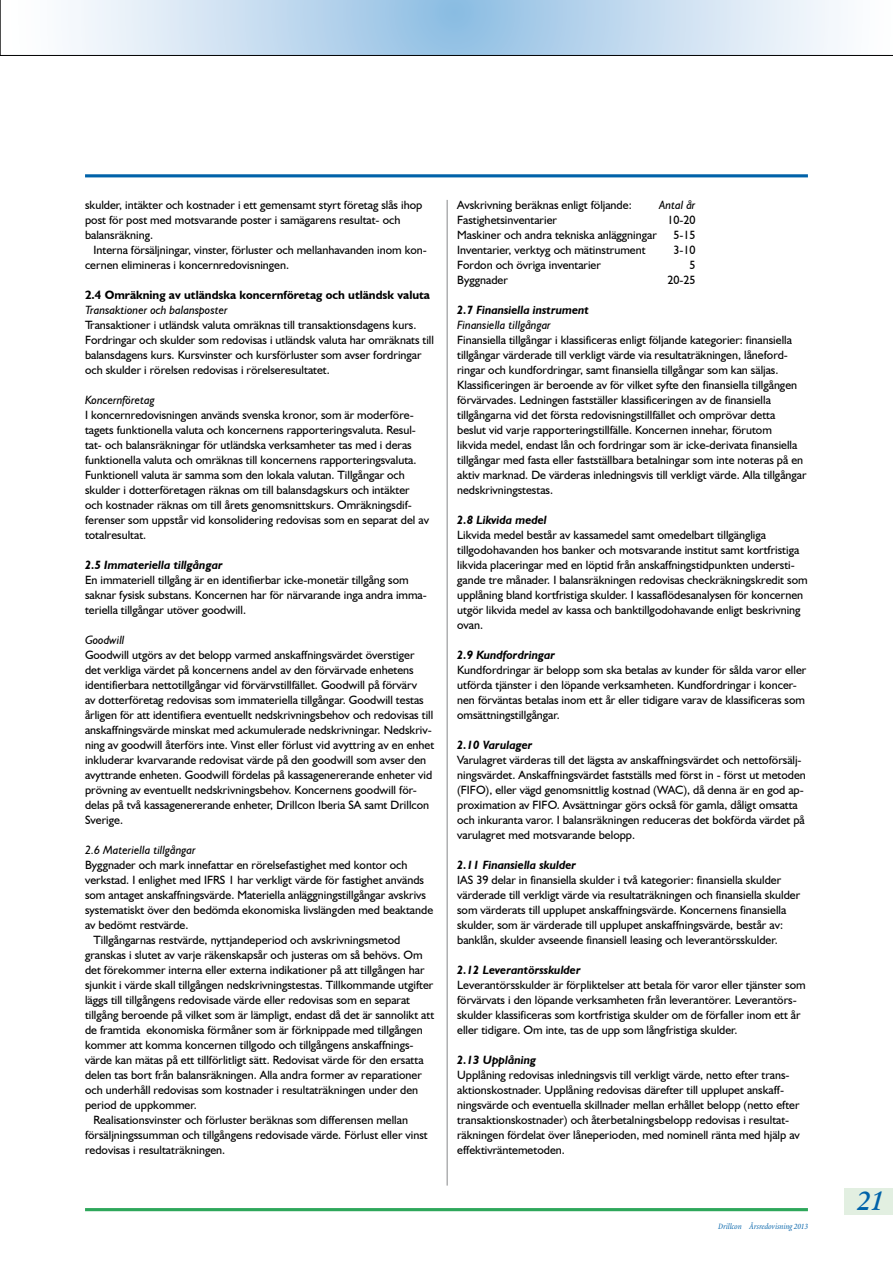
<style>
.page{position:relative;width:893px;height:1263px;background:#fff}
.page>*{position:absolute;margin:0;border:0;box-sizing:border-box;transform-origin:0 0}
.t1{font:italic 700 27px "Original Garamond BT";color:#0062a9}
.t2{font:12px/15px "Humanist 521 BT";color:#000}
.t3{font:italic 700 12px "Humanist 521 BT";color:#000}
.t4{font:italic 12px "Humanist 521 BT";color:#000}
.t5{font:700 12px "Humanist 521 BT";color:#000}
.t6{font:italic condensed 8.25px "Minion";letter-spacing:-.005em;color:#0062a9}
</style>
<div class="page">
<svg style="left:0;top:0;width:893px;height:56px"></svg>
<div style="left:844px;top:1188px;width:49px;height:26px;background:#e2efe1"></div>
<hr style="left:85px;top:174px;width:723px;height:3px;background:#0062a9">
<hr style="left:85px;top:1208px;width:723px;height:3px;background:#2ea75b">
<hr style="left:447px;top:200px;width:1px;height:985px;background:#87888a">
<p class="t2" style="left:85px;top:197px;width:339px">skulder, intäkter och kostnader i ett gemensamt styrt företag slås ihop post för post med motsvarande poster i samägarens resultat- och balansräkning.</p>
<p class="t2" style="left:85px;top:242px;width:343px;text-indent:8px">Interna försäljningar, vinster, förluster och mellanhavanden inom kon&shy;cernen elimineras i koncernredovisningen.</p>
<p class="t5" style="left:85px;top:287px;width:347px">2.4 Omräkning av utländska koncernföretag och utländsk valuta</p>
<p class="t4" style="left:85px;top:303px;width:144px">Transaktioner och balansposter</p>
<p class="t2" style="left:85px;top:317px;width:350px">Transaktioner i utländsk valuta omräknas till transaktionsdagens kurs.<br>Fordringar och skulder som redovisas i utländsk valuta har omräknats till balansdagens kurs. Kursvinster och kursförluster som avser fordringar och skulder i rörelsen redovisas i rörelseresultatet.</p>
<p class="t4" style="left:85px;top:393px;width:71px">Koncernföretag</p>
<p class="t2" style="left:85px;top:407px;width:345px">I koncernredovisningen används svenska kronor, som är moderföre&shy;tagets funktionella valuta och koncernens rapporteringsvaluta. Resul&shy;tat- och balansräkningar för utländska verksamheter tas med i deras funktionella valuta och omräknas till koncernens rapporteringsvaluta.<br>Funktionell valuta är samma som den lokala valutan. Tillgångar och skulder i dotterföretagen räknas om till balansdagskurs och intäkter och kostnader räknas om till årets genomsnittskurs. Omräkningsdif&shy;ferenser som uppstår vid konsolidering redovisas som en separat del av totalresultat.</p>
<p class="t3" style="left:85px;top:557px;width:139px">2.5 Immateriella tillgångar</p>
<p class="t2" style="left:85px;top:572px;width:343px">En immateriell tillgång är en identifierbar icke-monetär tillgång som saknar fysisk substans. Koncernen har för närvarande inga andra imma&shy;teriella tillgångar utöver goodwill.</p>
<p class="t4" style="left:85px;top:633px;width:41px">Goodwill</p>
<p class="t2" style="left:85px;top:647px;width:351px">Goodwill utgörs av det belopp varmed anskaffningsvärdet överstiger<br>det verkliga värdet på koncernens andel av den förvärvade enhetens identifierbara nettotillgångar vid förvärvstillfället. Goodwill på förvärv<br>av dotterföretag redovisas som immateriella tillgångar. Goodwill testas årligen för att identifiera eventuellt nedskrivningsbehov och redovisas till anskaffningsvärde minskat med ackumulerade nedskrivningar. Nedskriv&shy;ning av goodwill återförs inte. Vinst eller förlust vid avyttring av en enhet inkluderar kvarvarande redovisat värde på den goodwill som avser den avyttrande enheten. Goodwill fördelas på kassagenererande enheter vid prövning av eventuellt nedskrivningsbehov. Koncernens goodwill för&shy;delas på två kassagenererande enheter, Drillcon Iberia SA samt Drillcon Sverige.</p>
<p class="t4" style="left:85px;top:843px;width:112px">2.6 Materiella tillgångar</p>
<p class="t2" style="left:85px;top:857px;width:324px">Byggnader och mark innefattar en rörelsefastighet med kontor och</p>
<p class="t2" style="left:85px;top:872px;width:340px">verkstad. I enlighet med IFRS 1 har verkligt värde för fastighet används</p>
<p class="t2" style="left:85px;top:887px;width:342px">som antaget anskaffningsvärde. Materiella anläggningstillgångar avskrivs</p>
<p class="t2" style="left:85px;top:902px;width:350px">systematiskt över den bedömda ekonomiska livslängden med beaktande</p>
<p class="t2" style="left:85px;top:917px;width:105px">av bedömt restvärde.</p>
<p class="t2" style="left:94px;top:932px;width:308px">Tillgångarnas restvärde, nyttjandeperiod och avskrivningsmetod</p>
<p class="t2" style="left:85px;top:947px;width:339px">granskas i slutet av varje räkenskapsår och justeras om så behövs. Om</p>
<p class="t2" style="left:85px;top:962px;width:341px">det förekommer interna eller externa indikationer på att tillgången har</p>
<p class="t2" style="left:85px;top:977px;width:350px">sjunkit i värde skall tillgången nedskrivningstestas. Tillkommande utgifter</p>
<p class="t2" style="left:85px;top:992px;width:327px">läggs till tillgångens redovisade värde eller redovisas som en separat</p>
<p class="t2" style="left:85px;top:1007px;width:351px">tillgång beroende på vilket som är lämpligt, endast då det är sannolikt att</p>
<p class="t2" style="left:85px;top:1022px;width:339px">de framtida ekonomiska förmåner som är förknippade med tillgången</p>
<p class="t2" style="left:85px;top:1037px;width:330px">kommer att komma koncernen tillgodo och tillgångens anskaffnings-</p>
<p class="t2" style="left:85px;top:1052px;width:340px">värde kan mätas på ett tillförlitligt sätt. Redovisat värde för den ersatta</p>
<p class="t2" style="left:85px;top:1067px;width:338px">delen tas bort från balansräkningen. Alla andra former av reparationer</p>
<p class="t2" style="left:85px;top:1082px;width:335px">och underhåll redovisas som kostnader i resultaträkningen under den</p>
<p class="t2" style="left:85px;top:1097px;width:113px">period de uppkommer.</p>
<p class="t2" style="left:94px;top:1112px;width:316px">Realisationsvinster och förluster beräknas som differensen mellan</p>
<p class="t2" style="left:85px;top:1127px;width:344px">försäljningssumman och tillgångens redovisade värde. Förlust eller vinst</p>
<p class="t2" style="left:85px;top:1142px;width:142px">redovisas i resultaträkningen.</p>
<p class="t2" style="left:457px;top:197px;width:176px">Avskrivning beräknas enligt följande:</p>
<p class="t4" style="left:659px;top:198px;width:38px">Antal år</p>
<p class="t2" style="left:457px;top:212px;width:101px">Fastighetsinventarier</p>
<p class="t2" style="left:667px;top:212px;width:30px">10-20</p>
<p class="t2" style="left:457px;top:227px;width:201px">Maskiner och andra tekniska anläggningar</p>
<p class="t2" style="left:673px;top:227px;width:24px">5-15</p>
<p class="t2" style="left:457px;top:242px;width:190px">Inventarier, verktyg och mätinstrument</p>
<p class="t2" style="left:673px;top:242px;width:24px">3-10</p>
<p class="t2" style="left:457px;top:257px;width:145px">Fordon och övriga inventarier</p>
<p class="t2" style="left:690px;top:257px;width:8px">5</p>
<p class="t2" style="left:457px;top:272px;width:52px">Byggnader</p>
<p class="t2" style="left:667px;top:272px;width:30px">20-25</p>
<p class="t3" style="left:457px;top:302px;width:133px">2.7 Finansiella instrument</p>
<p class="t4" style="left:457px;top:318px;width:95px">Finansiella tillgångar</p>
<p class="t2" style="left:457px;top:332px;width:351px">Finansiella tillgångar i klassificeras enligt följande kategorier: finansiella tillgångar värderade till verkligt värde via resultaträkningen, låneford&shy;ringar och kundfordringar, samt finansiella tillgångar som kan säljas.<br>Klassificeringen är beroende av för vilket syfte den finansiella tillgången förvärvades. Ledningen fastställer klassificeringen av de finansiella tillgångarna vid det första redovisningstillfället och omprövar detta beslut vid varje rapporteringstillfälle. Koncernen innehar, förutom<br>likvida medel, endast lån och fordringar som är icke-derivata finansiella tillgångar med fasta eller fastställbara betalningar som inte noteras på en aktiv marknad. De värderas inledningsvis till verkligt värde. Alla tillgångar nedskrivningstestas.</p>
<p class="t3" style="left:457px;top:512px;width:91px">2.8 Likvida medel</p>
<p class="t2" style="left:457px;top:527px;width:352px">Likvida medel består av kassamedel samt omedelbart tillgängliga tillgodohavanden hos banker och motsvarande institut samt kortfristiga likvida placeringar med en löptid från anskaffningstidpunkten understi&shy;gande tre månader. I balansräkningen redovisas checkräkningskredit som upplåning bland kortfristiga skulder. I kassaflödesanalysen för koncernen utgör likvida medel av kassa och banktillgodohavande enligt beskrivning ovan.</p>
<p class="t3" style="left:457px;top:647px;width:100px">2.9 Kundfordringar</p>
<p class="t2" style="left:457px;top:662px;width:351px">Kundfordringar är belopp som ska betalas av kunder för sålda varor eller utförda tjänster i den löpande verksamheten. Kundfordringar i koncer&shy;nen förväntas betalas inom ett år eller tidigare varav de klassificeras som omsättningstillgångar.</p>
<p class="t3" style="left:457px;top:737px;width:77px">2.10 Varulager</p>
<p class="t2" style="left:457px;top:752px;width:350px">Varulagret värderas till det lägsta av anskaffningsvärdet och nettoförsälj&shy;ningsvärdet. Anskaffningsvärdet fastställs med först in - först ut metoden (FIFO), eller vägd genomsnittlig kostnad (WAC), då denna är en god ap&shy;proximation av FIFO. Avsättningar görs också för gamla, dåligt omsatta och inkuranta varor. I balansräkningen reduceras det bokförda värdet på varulagret med motsvarande belopp.</p>
<p class="t3" style="left:457px;top:857px;width:121px">2.11 Finansiella skulder</p>
<p class="t2" style="left:457px;top:872px;width:345px">IAS 39 delar in finansiella skulder i två kategorier: finansiella skulder värderade till verkligt värde via resultaträkningen och finansiella skulder som värderats till upplupet anskaffningsvärde. Koncernens finansiella skulder, som är värderade till upplupet anskaffningsvärde, består av: banklån, skulder avseende finansiell leasing och leverantörsskulder.</p>
<p class="t3" style="left:457px;top:962px;width:125px">2.12 Leverantörsskulder</p>
<p class="t2" style="left:457px;top:977px;width:350px">Leverantörsskulder är förpliktelser att betala för varor eller tjänster som förvärvats i den löpande verksamheten från leverantörer. Leverantörs&shy;skulder klassificeras som kortfristiga skulder om de förfaller inom ett år eller tidigare. Om inte, tas de upp som långfristiga skulder.</p>
<p class="t3" style="left:457px;top:1052px;width:80px">2.13 Upplåning</p>
<p class="t2" style="left:457px;top:1067px;width:344px">Upplåning redovisas inledningsvis till verkligt värde, netto efter trans&shy;aktionskostnader. Upplåning redovisas därefter till upplupet anskaff&shy;ningsvärde och eventuella skillnader mellan erhållet belopp (netto efter transaktionskostnader) och återbetalningsbelopp redovisas i resultat&shy;räkningen fördelat över låneperioden, med nominell ränta med hjälp av effektivräntemetoden.</p>
<p class="t6" style="left:718px;top:1222px;width:91px">Drillcon Årsredovisning 2013</p>
<h1 class="t1" style="left:857px;top:1184px;width:28px">21</h1>
</div>
